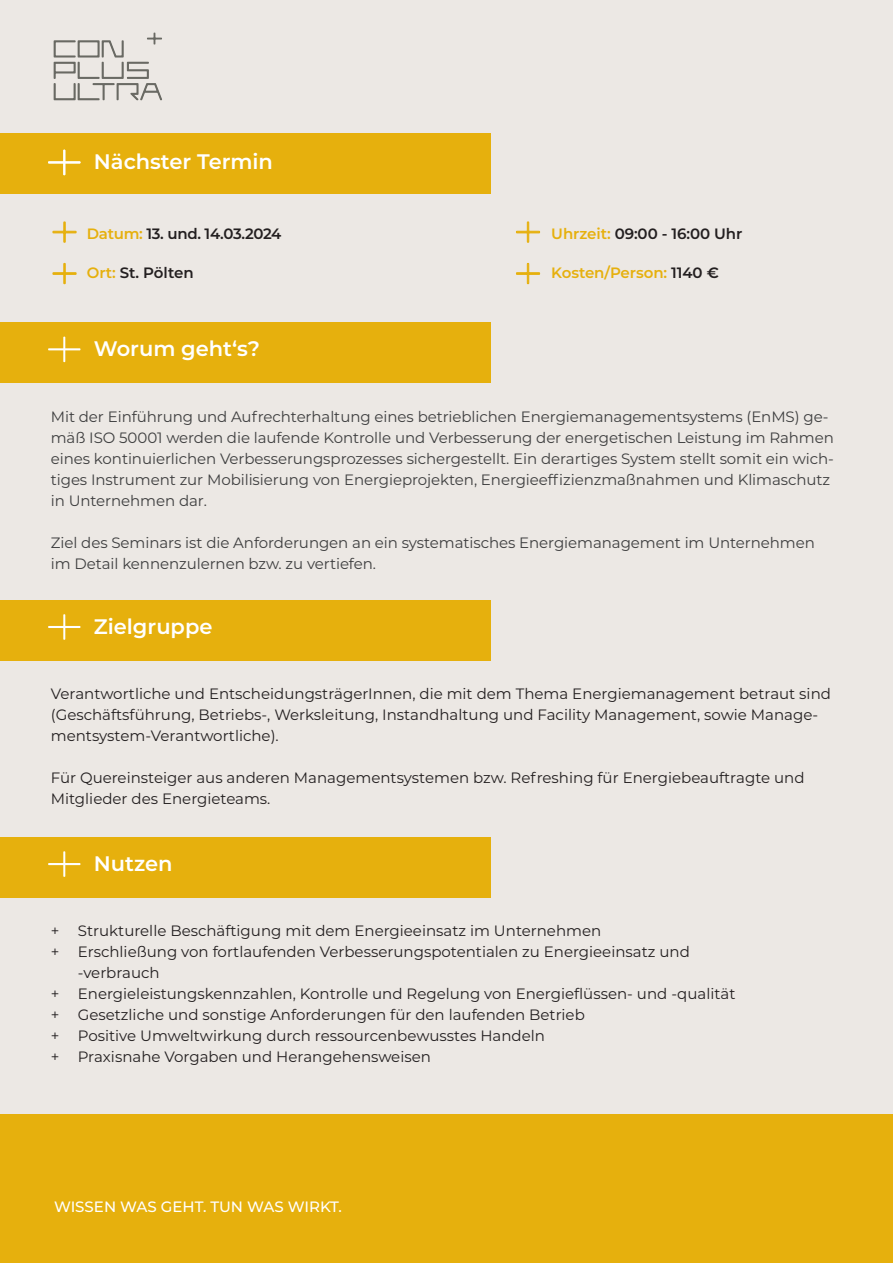
<style>
.page{position:relative;width:893px;height:1263px;background:#ece8e4}
.page>*{position:absolute;margin:0;border:0;box-sizing:border-box;transform-origin:0 0}
.t1{font:600 21px "Montserrat";color:#fff}
.t2{font:15px/21px "Montserrat";color:#231f20}
.t3{font:15px/21px "Montserrat";letter-spacing:-.005em;color:#3e3e3f}
.Absatzformat_1{font:600 15px "Montserrat";letter-spacing:-.005em;color:#231f20}
.t4{font:500 15px "Montserrat";color:#fff}
.Absatzformat_1-2{font:600 15px "Montserrat";letter-spacing:-.005em;color:#e6b00d}
.s1{color:#e6b00d}
.s2{color:#231f20}
</style>
<div class="page">
<div style="left:0;top:1114px;width:893px;height:149px;background:#e6b00d"></div>
<div style="left:0;top:133px;width:490px;height:61px;background:#e6b00d"></div>
<div style="left:0;top:322px;width:490px;height:61px;background:#e6b00d"></div>
<svg style="left:48px;top:337px;width:32px;height:25px"></svg>
<svg style="left:54px;top:33px;width:108px;height:67px"></svg>
<svg style="left:48px;top:150px;width:32px;height:25px"></svg>
<svg style="left:53px;top:222px;width:23px;height:21px"></svg>
<svg style="left:516px;top:222px;width:24px;height:21px"></svg>
<svg style="left:53px;top:263px;width:23px;height:21px"></svg>
<svg style="left:516px;top:263px;width:24px;height:21px"></svg>
<div style="left:0;top:600px;width:490px;height:60px;background:#e6b00d"></div>
<svg style="left:48px;top:614px;width:32px;height:26px"></svg>
<div style="left:0;top:837px;width:490px;height:61px;background:#e6b00d"></div>
<svg style="left:48px;top:851px;width:32px;height:26px"></svg>
<p class="t1" style="left:94px;top:147px;width:181px">Nächster Termin</p>
<p class="Absatzformat_1" style="left:87px;top:223px;width:196px"><span class="s1">Datum:</span> 13. und. 14.03.2024</p>
<p class="Absatzformat_1" style="left:87px;top:262px;width:108px"><span class="s1">Ort:</span> St. Pölten</p>
<p class="t1" style="left:94px;top:334px;width:168px">Worum geht‘s?</p>
<p class="Absatzformat_1" style="left:551px;top:223px;width:193px"><span class="s1">Uhrzeit:</span> 09:00 - 16:00 Uhr</p>
<p class="Absatzformat_1-2" style="left:551px;top:262px;width:169px">Kosten/Person: <span class="s2">1140 €</span></p>
<p class="t3" style="left:51px;top:405px;width:785px">Mit der Einführung und Aufrechterhaltung eines betrieblichen Energiemanagementsystems (EnMS) ge&shy;mäß ISO 50001 werden die laufende Kontrolle und Verbesserung der energetischen Leistung im Rahmen eines kontinuierlichen Verbesserungsprozesses sichergestellt. Ein derartiges System stellt somit ein wich&shy;tiges Instrument zur Mobilisierung von Energieprojekten, Energieeffizienzmaßnahmen und Klimaschutz in Unternehmen dar.</p>
<p class="t3" style="left:51px;top:531px;width:766px">Ziel des Seminars ist die Anforderungen an ein systematisches Energiemanagement im Unternehmen im Detail kennenzulernen bzw. zu vertiefen.</p>
<p class="t1" style="left:94px;top:612px;width:120px">Zielgruppe</p>
<p class="t2" style="left:51px;top:683px;width:782px">Verantwortliche und EntscheidungsträgerInnen, die mit dem Thema Energiemanagement betraut sind (Geschäftsführung, Betriebs-, Werksleitung, Instandhaltung und Facility Management, sowie Manage&shy;mentsystem-Verantwortliche).</p>
<p class="t2" style="left:51px;top:767px;width:755px">Für Quereinsteiger aus anderen Managementsystemen bzw. Refreshing für Energiebeauftragte und<br>Mitglieder des Energieteams.</p>
<p class="t1" style="left:94px;top:849px;width:80px">Nutzen</p>
<p class="t2" style="left:51px;top:920px;width:552px">+ Strukturelle Beschäftigung mit dem Energieeinsatz im Unternehmen</p>
<p class="t2" style="left:51px;top:941px;width:640px">+ Erschließung von fortlaufenden Verbesserungspotentialen zu Energieeinsatz und</p>
<p class="t2" style="left:78px;top:962px;width:83px">-verbrauch</p>
<p class="t2" style="left:51px;top:983px;width:686px">+ Energieleistungskennzahlen, Kontrolle und Regelung von Energieflüssen- und -qualität</p>
<p class="t2" style="left:51px;top:1004px;width:535px">+ Gesetzliche und sonstige Anforderungen für den laufenden Betrieb</p>
<p class="t2" style="left:51px;top:1025px;width:496px">+ Positive Umweltwirkung durch ressourcenbewusstes Handeln</p>
<p class="t2" style="left:51px;top:1046px;width:382px">+ Praxisnahe Vorgaben und Herangehensweisen</p>
<p class="t4" style="left:54px;top:1196px;width:289px">WISSEN WAS GEHT. TUN WAS WIRKT.</p>
</div>
